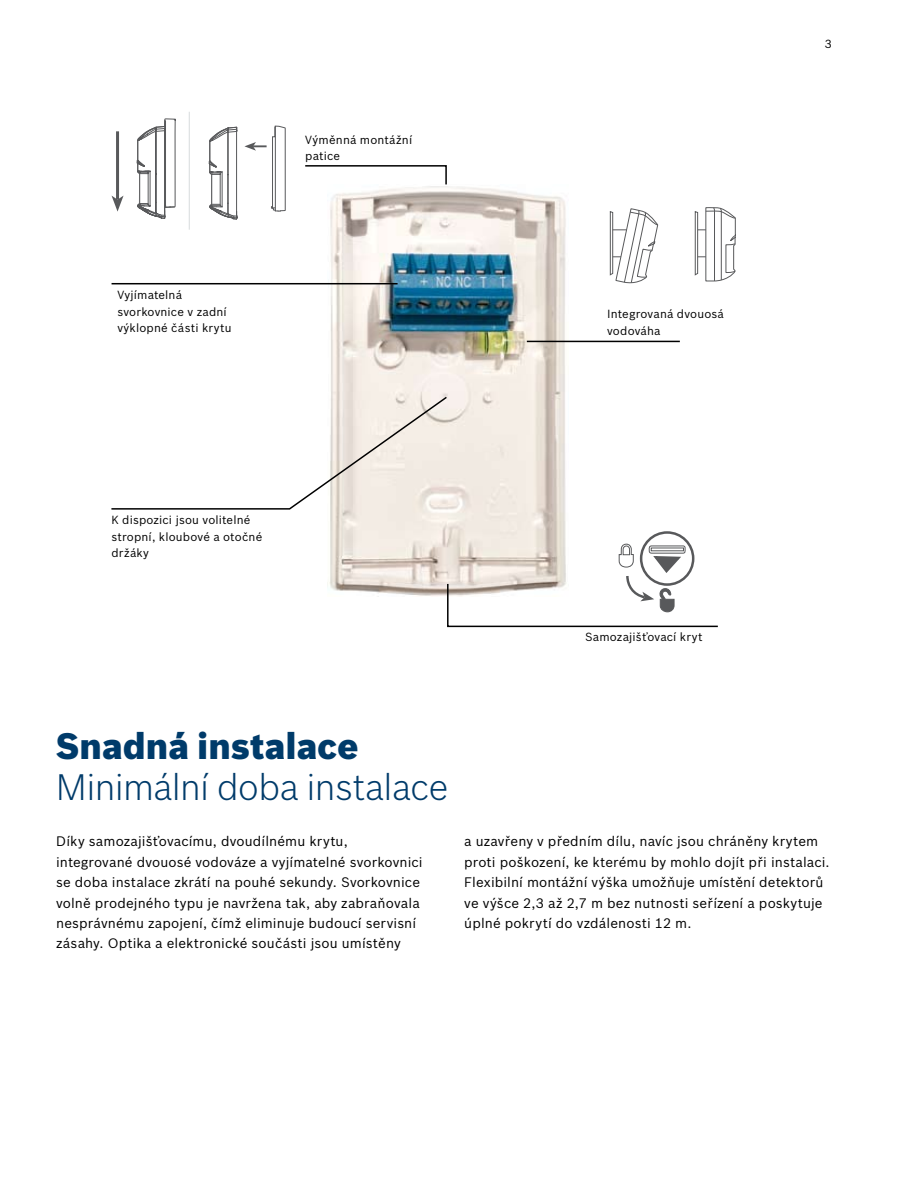
<style>
.page{position:relative;width:918px;height:1188px;background:#fff}
.page>*{position:absolute;margin:0;border:0;box-sizing:border-box;transform-origin:0 0}
.t1{font:300 36px "Bosch Sans";letter-spacing:-.015em;color:#003b6a}
.t2{font:900 36px "Bosch Sans";color:#003b6a}
.t3{font:13.5px/20.4px "Bosch Sans";letter-spacing:.01em;color:#000}
.t4{font:11.55px/16.4px "Bosch Sans";letter-spacing:.015em;color:#000}
</style>
<div class="page">
<svg style="left:695px;top:207px;width:41px;height:74px"></svg>
<svg style="left:610px;top:208px;width:48px;height:76px"></svg>
<img style="left:328px;top:186px;width:241px;height:411px">
<div style="left:640px;top:531px;width:54px;height:55px;border:3px solid #58595b;border-radius:50%"></div>
<hr style="left:189px;top:112px;width:1px;height:118px;background:#d8dcdd">
<hr style="left:116px;top:131px;width:3px;height:69px;background:#58595b">
<svg style="left:112px;top:196px;width:12px;height:16px"></svg>
<svg style="left:244px;top:126px;width:42px;height:86px"></svg>
<svg style="left:136px;top:118px;width:40px;height:101px"></svg>
<svg style="left:208px;top:127px;width:29px;height:93px"></svg>
<hr style="left:527px;top:341px;width:153px;height:1px;background:#000">
<svg style="left:111px;top:395px;width:337px;height:116px"></svg>
<svg style="left:446px;top:543px;width:272px;height:85px"></svg>
<svg style="left:305px;top:165px;width:142px;height:20px"></svg>
<hr style="left:112px;top:283px;width:286px;height:1px;background:#000">
<p class="t4" style="left:117px;top:287px;width:116px">Vyjímatelná svorkovnice v zadní výklopné části krytu</p>
<p class="t4" style="left:305px;top:131px;width:109px">Výměnná montážní patice</p>
<p class="t4" style="left:111px;top:512px;width:152px">K dispozici jsou volitelné stropní, kloubové a otočné držáky</p>
<p class="t4" style="left:825px;top:35px;width:8px">3</p>
<p class="t4" style="left:607px;top:306px;width:118px">Integrovaná dvouosá vodováha</p>
<p class="t4" style="left:585px;top:629px;width:119px">Samozajišťovací kryt</p>
<h1 class="t2" style="left:56px;top:724px;width:304px">Snadná instalace</h1>
<h1 class="t1" style="left:56px;top:765px;width:394px">Minimální doba instalace</h1>
<p class="t3" style="left:56px;top:831px;width:368px">Díky samozajišťovacímu, dvoudílnému krytu, integrované dvouosé vodováze a vyjímatelné svorkovnici se doba instalace zkrátí na pouhé sekundy. Svorkovnice volně prodejného typu je navržena tak, aby zabraňovala nesprávnému zapojení, čímž eliminuje budoucí servisní zásahy. Optika a elektronické součásti jsou umístěny</p>
<p class="t3" style="left:464px;top:831px;width:367px">a uzavřeny v předním dílu, navíc jsou chráněny krytem proti poškození, ke kterému by mohlo dojít při instalaci.<br>Flexibilní montážní výška umožňuje umístění detektorů ve výšce 2,3 až 2,7 m bez nutnosti seřízení a poskytuje úplné pokrytí do vzdálenosti 12 m.</p>
</div>
